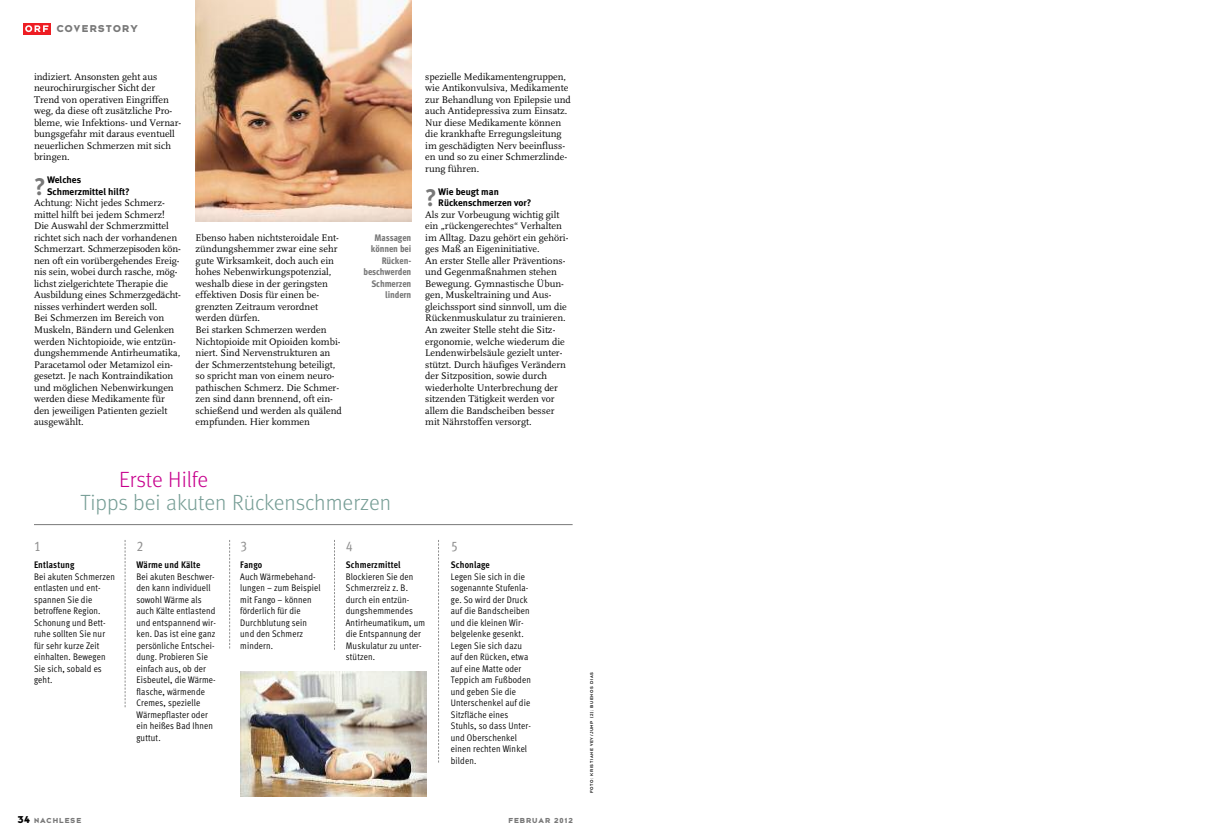
<style>
.page{position:relative;width:1219px;height:837px;background:#fff}
.page>*{position:absolute;margin:0;border:0;box-sizing:border-box;transform-origin:0 0}
.t1{font:700 24.1px "Meta Plus";color:#787878}
.t2{font:22px "Meta Light LF";color:#769d95}
.t3{font:22px "Meta Light LF";letter-spacing:-.005em;color:#c7008d}
.t4{font:14px "Meta Cond Book LF";color:#909090}
.t5{font:11px "Bonn Bold Caps";letter-spacing:.13em;color:#787878}
.t6{font:10px/11.5px "FF Scala";color:#000}
.t7{font:9.5px/11.5px "Meta Cond Normal LF";letter-spacing:.015em;color:#000}
.t8{font:700 9.5px/11.5px "Meta Plus";color:#000}
.t9{font:9.5px/11.5px "Meta Cond Extra Bold LF";letter-spacing:-.01em;color:#787878;text-align:right}
.t10{font:9.5px "Meta Cond Bold LF";letter-spacing:.015em;color:#000}
.t11{font:8px "Bonn Bold Caps";letter-spacing:.13em;color:#787878}
.t12{font:4.5px "Bonn Book Caps";letter-spacing:.135em;color:#000}
.s1{font-size:11px;color:#000}
</style>
<div class="page">
<div style="left:23px;top:23px;width:28px;height:12px;background:#ee1d23"></div>
<svg style="left:25px;top:25px;width:23px;height:7px"></svg>
<svg style="left:125px;top:540px;width:1px;height:167px"></svg>
<svg style="left:229px;top:540px;width:1px;height:108px"></svg>
<svg style="left:334px;top:540px;width:1px;height:109px"></svg>
<svg style="left:438px;top:540px;width:1px;height:222px"></svg>
<img style="left:240px;top:671px;width:187px;height:125px">
<img style="left:196px;top:0;width:215px;height:221px">
<hr style="left:34px;top:524px;width:539px;height:1px;background:#787878">
<p class="t5" style="left:57px;top:22px;width:83px">COVERSTORY</p>
<p class="t6" style="left:34px;top:72px;width:149px">indiziert. Ansonsten geht aus neurochirurgischer Sicht der<br>Trend von operativen Eingriffen weg, da diese oft zusätzliche Pro&shy;bleme, wie Infektions- und Vernar&shy;bungsgefahr mit daraus eventuell neuerlichen Schmerzen mit sich bringen.</p>
<h1 class="t1" style="left:34px;top:172px;width:13px">?</h1>
<p class="t8" style="left:47px;top:174px;width:84px">Welches<br>Schmerzmittel hilft?</p>
<p class="t6" style="left:34px;top:198px;width:148px">Achtung: Nicht jedes Schmerz&shy;mittel hilft bei jedem Schmerz!<br>Die Auswahl der Schmerzmittel richtet sich nach der vorhandenen<br>Schmerzart. Schmerzepisoden kön&shy;nen oft ein vorübergehendes Ereig&shy;nis sein, wobei durch rasche, mög&shy;lichst zielgerichtete Therapie die<br>Ausbildung eines Schmerzgedächt&shy;nisses verhindert werden soll.<br>Bei Schmerzen im Bereich von<br>Muskeln, Bändern und Gelenken werden Nichtopioide, wie entzün&shy;dungshemmende Antirheumatika,<br>Paracetamol oder Metamizol ein&shy;gesetzt. Je nach Kontraindikation und möglichen Nebenwirkungen werden diese Medikamente für den jeweiligen Patienten gezielt ausgewählt.</p>
<p class="t6" style="left:196px;top:233px;width:148px">Ebenso haben nichtsteroidale Ent&shy;zündungshemmer zwar eine sehr gute Wirksamkeit, doch auch ein hohes Nebenwirkungspotenzial, weshalb diese in der geringsten effektiven Dosis für einen be&shy;grenzten Zeitraum verordnet werden dürfen.<br>Bei starken Schmerzen werden<br>Nichtopioide mit Opioiden kombi&shy;niert. Sind Nervenstrukturen an der Schmerzentstehung beteiligt, so spricht man von einem neuro&shy;pathischen Schmerz. Die Schmer&shy;zen sind dann brennend, oft ein&shy;schießend und werden als quälend empfunden. Hier kommen</p>
<p class="t9" style="left:363px;top:232px;width:49px">Massagen können bei<br>Rücken&shy;beschwerden<br>Schmerzen lindern</p>
<p class="t6" style="left:425px;top:72px;width:147px">spezielle Medikamentengruppen, wie Antikonvulsiva, Medikamente zur Behandlung von Epilepsie und auch Antidepressiva zum Einsatz.<br>Nur diese Medikamente können die krankhafte Erregungsleitung im geschädigten Nerv beeinfluss&shy;en und so zu einer Schmerzlinde&shy;rung führen.</p>
<h1 class="t1" style="left:425px;top:184px;width:13px">?</h1>
<p class="t8" style="left:438px;top:186px;width:95px">Wie beugt man<br>Rückenschmerzen vor?</p>
<p class="t6" style="left:425px;top:210px;width:145px">Als zur Vorbeugung wichtig gilt ein „rückengerechtes“ Verhalten im Alltag. Dazu gehört ein gehöri&shy;ges Maß an Eigeninitiative.<br>An erster Stelle aller Präventions&shy;und Gegenmaßnahmen stehen<br>Bewegung. Gymnastische Übun&shy;gen, Muskeltraining und Aus&shy;gleichssport sind sinnvoll, um die<br>Rückenmuskulatur zu trainieren.<br>An zweiter Stelle steht die Sitz&shy;ergonomie, welche wiederum die<br>Lendenwirbelsäule gezielt unter&shy;stützt. Durch häufiges Verändern der Sitzposition, sowie durch wiederholte Unterbrechung der sitzenden Tätigkeit werden vor allem die Bandscheiben besser mit Nährstoffen versorgt.</p>
<h2 class="t3" style="left:119px;top:471px;width:91px">Erste Hilfe</h2>
<h2 class="t2" style="left:81px;top:494px;width:312px">Tipps bei akuten Rückenschmerzen</h2>
<h3 class="t4" style="left:34px;top:541px;width:8px">1</h3>
<p class="t10" style="left:34px;top:561px;width:42px">Entlastung</p>
<p class="t7" style="left:34px;top:571px;width:82px">Bei akuten Schmerzen entlasten und ent&shy;spannen Sie die betroffene Region.<br>Schonung und Bett&shy;ruhe sollten Sie nur für sehr kurze Zeit einhalten. Bewegen<br>Sie sich, sobald es geht.</p>
<h3 class="t4" style="left:136px;top:541px;width:8px">2</h3>
<p class="t10" style="left:136px;top:561px;width:66px">Wärme und Kälte</p>
<p class="t7" style="left:136px;top:571px;width:81px">Bei akuten Beschwer&shy;den kann individuell sowohl Wärme als auch Kälte entlastend und entspannend wir&shy;ken. Das ist eine ganz persönliche Entschei&shy;dung. Probieren Sie einfach aus, ob der<br>Eisbeutel, die Wärme&shy;flasche, wärmende<br>Cremes, spezielle<br>Wärmepflaster oder ein heißes Bad Ihnen guttut.</p>
<h3 class="t4" style="left:240px;top:541px;width:8px">3</h3>
<p class="t10" style="left:240px;top:561px;width:24px">Fango</p>
<p class="t7" style="left:240px;top:571px;width:82px">Auch Wärmebehand&shy;lungen – zum Beispiel mit Fango – können förderlich für die<br>Durchblutung sein und den Schmerz mindern.</p>
<h3 class="t4" style="left:346px;top:541px;width:8px">4</h3>
<p class="t10" style="left:346px;top:561px;width:56px">Schmerzmittel</p>
<p class="t7" style="left:346px;top:571px;width:81px">Blockieren Sie den<br>Schmerzreiz z. B. durch ein entzün&shy;dungshemmendes<br>Antirheumatikum, um die Entspannung der<br>Muskulatur zu unter&shy;stützen.</p>
<h3 class="t4" style="left:451px;top:541px;width:8px">5</h3>
<p class="t10" style="left:451px;top:561px;width:41px">Schonlage</p>
<p class="t7" style="left:451px;top:571px;width:82px">Legen Sie sich in die sogenannte Stufenla&shy;ge. So wird der Druck auf die Bandscheiben und die kleinen Wir&shy;belgelenke gesenkt.<br>Legen Sie sich dazu auf den Rücken, etwa auf eine Matte oder<br>Teppich am Fußboden und geben Sie die<br>Unterschenkel auf die<br>Sitzfläche eines<br>Stuhls, so dass Unter&shy;und Oberschenkel einen rechten Winkel bilden.</p>
<p class="t11" style="left:18px;top:815px;width:65px"><span class="s1">34</span> NACHLESE</p>
<p class="t11" style="left:508px;top:815px;width:66px">FEBRUAR 2012</p>
<p class="t12" style="left:589px;top:793px;width:122px;rotate:-90deg">FOTO: KRISTIANE VEY/JUMP (2); BUENOS DIAS</p>
</div>
